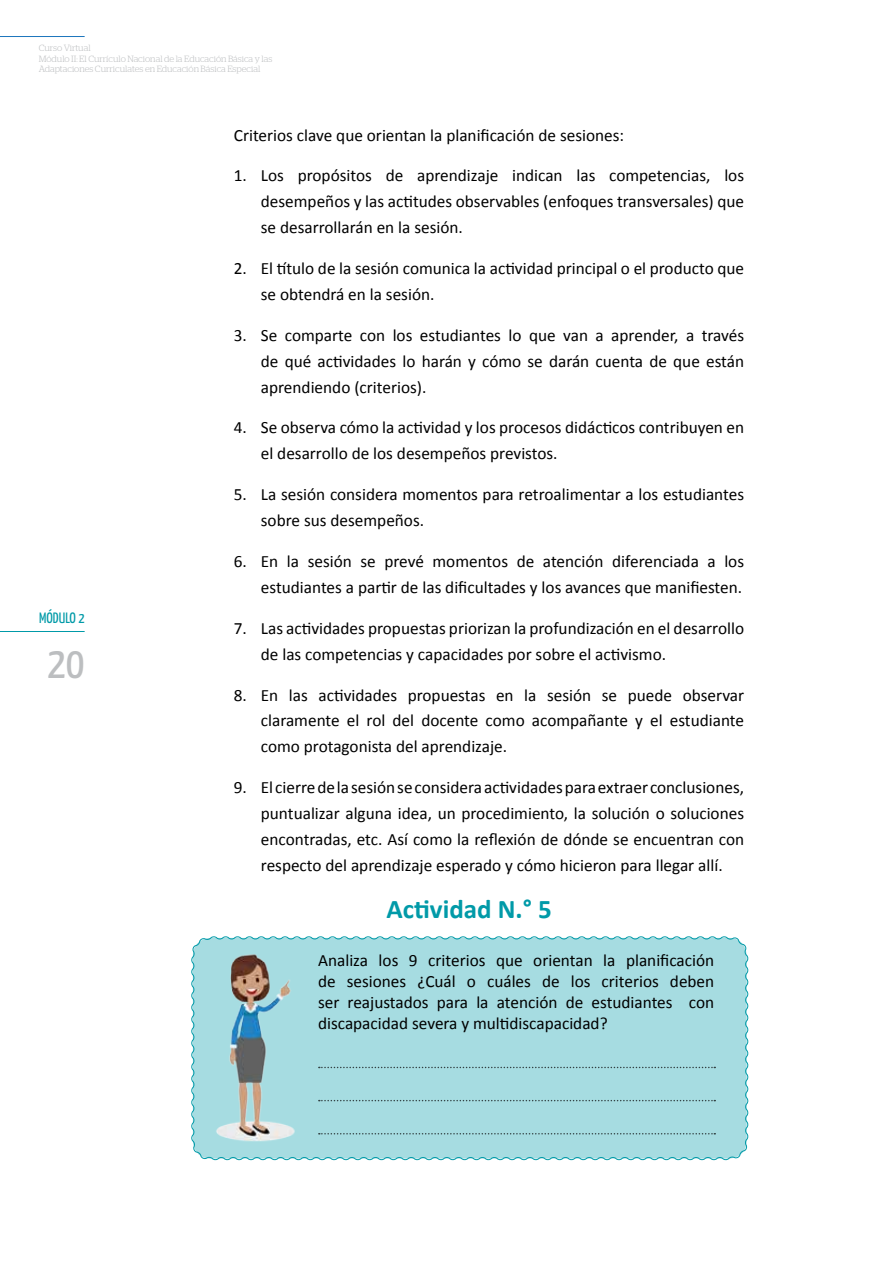
<style>
.page{position:relative;width:893px;height:1263px;background:#fff}
.page>*{position:absolute;margin:0;border:0;box-sizing:border-box;transform-origin:0 0}
.t1{font:45px "Yanone Kaffeesatz";color:#bcbec0}
.t2{font:700 27px "Calibri";color:#019aa8}
.t3{font:17.25px/25.8px "Calibri";color:#000;text-align:justify}
.t4{font:15px "Yanone Kaffeesatz";color:#009aa8}
.t5{font:300 9px/10.5px "Stag";color:#bcbec0}
</style>
<div class="page">
<hr style="left:0;top:631px;width:85px;height:1px;background:#009aa8">
<hr style="left:0;top:36px;width:85px;height:1px;background:#1c75bc">
<div style="left:195px;top:936px;width:554px;height:225px;background:#a6dce1"></div>
<svg style="left:411px;top:1100px;width:304px;height:1px"></svg>
<svg style="left:411px;top:1133px;width:304px;height:1px"></svg>
<svg style="left:411px;top:1067px;width:304px;height:1px"></svg>
<img style="left:191px;top:936px;width:220px;height:216px">
<p class="t5" style="left:39px;top:43px;width:235px">Curso Virtual<br>Módulo II: El Currículo Nacional de la Educación Básica y las<br>Adaptaciones Curriculates en Educación Básica Especial</p>
<p class="t4" style="left:39px;top:608px;width:47px">MÓDULO 2</p>
<h1 class="t1" style="left:47px;top:635px;width:39px">20</h1>
<p class="t3" style="left:234px;top:121px;width:392px">Criterios clave que orientan la planificación de sesiones:</p>
<p class="t3" style="left:261px;top:162px;width:485px;text-indent:-27px">1. Los propósitos de aprendizaje indican las competencias, los desempeños y las actitudes observables (enfoques transversales) que se desarrollarán en la sesión.</p>
<p class="t3" style="left:261px;top:255px;width:485px;text-indent:-27px">2. El título de la sesión comunica la actividad principal o el producto que se obtendrá en la sesión.</p>
<p class="t3" style="left:261px;top:321px;width:485px;text-indent:-27px">3. Se comparte con los estudiantes lo que van a aprender, a través de qué actividades lo harán y cómo se darán cuenta de que están aprendiendo (criterios).</p>
<p class="t3" style="left:261px;top:414px;width:485px;text-indent:-27px">4. Se observa cómo la actividad y los procesos didácticos contribuyen en el desarrollo de los desempeños previstos.</p>
<p class="t3" style="left:261px;top:481px;width:485px;text-indent:-27px">5. La sesión considera momentos para retroalimentar a los estudiantes sobre sus desempeños.</p>
<p class="t3" style="left:234px;top:547px;width:512px;text-align:right">6. En la sesión se prevé momentos de atención diferenciada a los estudiantes a partir de las dificultades y los avances que manifiesten.</p>
<p class="t3" style="left:261px;top:614px;width:485px;text-indent:-27px">7. Las actividades propuestas priorizan la profundización en el desarrollo de las competencias y capacidades por sobre el activismo.</p>
<p class="t3" style="left:261px;top:681px;width:485px;text-indent:-27px">8. En las actividades propuestas en la sesión se puede observar claramente el rol del docente como acompañante y el estudiante como protagonista del aprendizaje.</p>
<p class="t3" style="left:261px;top:774px;width:485px;text-indent:-27px">9. El cierre de la sesión se considera actividades para extraer conclusiones, puntualizar alguna idea, un procedimiento, la solución o soluciones encontradas, etc. Así como la reflexión de dónde se encuentran con respecto del aprendizaje esperado y cómo hicieron para llegar allí.</p>
<h2 class="t2" style="left:387px;top:889px;width:167px">Actividad N.° 5</h2>
<p class="t3" style="left:318px;top:949px;width:398px;line-height:21px">Analiza los 9 criterios que orientan la planificación de sesiones ¿Cuál o cuáles de los criterios deben ser reajustados para la atención de estudiantes con discapacidad severa y multidiscapacidad?</p>
</div>
